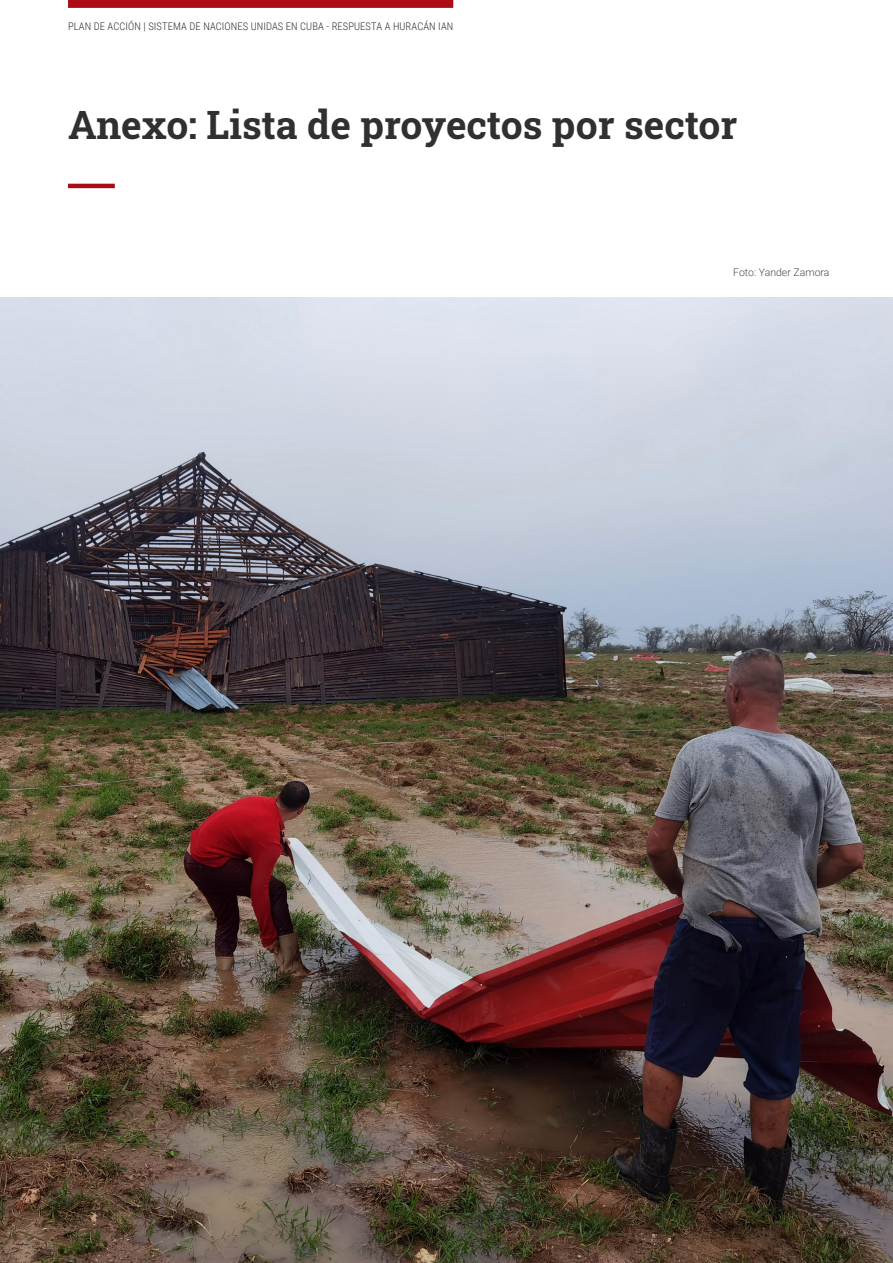
<style>
.page{position:relative;width:893px;height:1263px;background:#fff}
.page>*{position:absolute;margin:0;border:0;box-sizing:border-box;transform-origin:0 0}
.Heading_1{font:700 39px "Roboto Slab";color:#312f30}
.t1{font:300 10.5px "Roboto Condensed";letter-spacing:.01em;color:#312f30}
.t2{font:300 10.5px "Roboto";color:#4a4b4c}
</style>
<div class="page">
<div style="left:68px;top:0;width:385px;height:8px;background:#ac0c16"></div>
<hr style="left:68px;top:184px;width:47px;height:4px;background:#ac0c16">
<img style="left:0;top:297px;width:893px;height:966px">
<p class="t1" style="left:68px;top:19px;width:387px">PLAN DE ACCIÓN | SISTEMA DE NACIONES UNIDAS EN CUBA - RESPUESTA A HURACÁN IAN</p>
<p class="Heading_1" style="left:68px;top:98px;width:671px">Anexo: Lista de proyectos por sector</p>
<p class="t2" style="left:733px;top:265px;width:98px">Foto: Yander Zamora</p>
</div>
